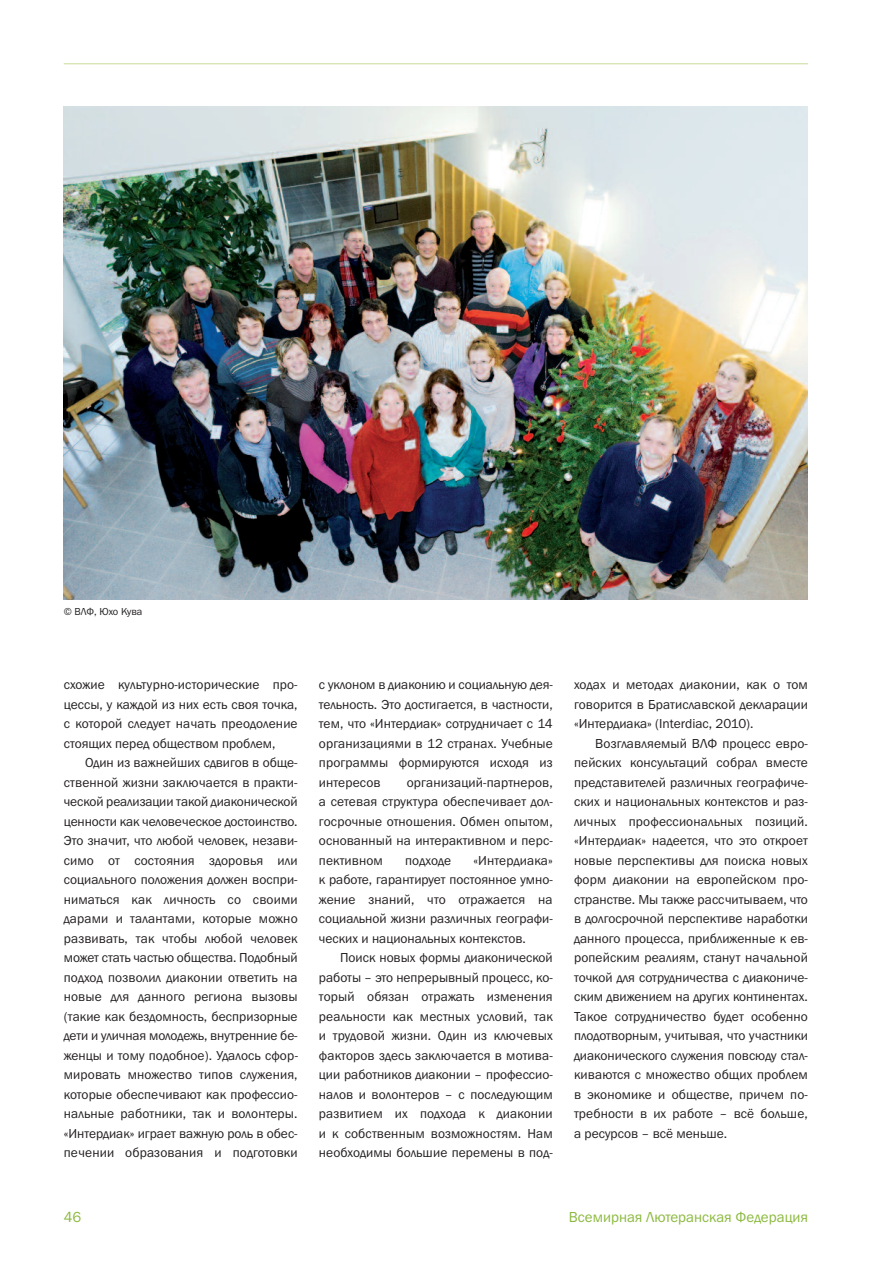
<style>
.page{position:relative;width:893px;height:1263px;background:#fff}
.page>*{position:absolute;margin:0;border:0;box-sizing:border-box;transform-origin:0 0}
.t1{font:15px "Franklin Got Itc TCY Boo";color:#8bb93e}
.t2{font:13.5px/19.5px "Franklin Got Itc TCY Boo";letter-spacing:.005em;color:#231f20;text-align:justify}
.t3{font:10.5px "Franklin Got Itc TCY Boo";color:#231f20}
</style>
<div class="page">
<hr style="left:64px;top:63px;width:744px;height:1px;background:#cbdc9e">
<img style="left:64px;top:106px;width:744px;height:494px">
<p class="t3" style="left:64px;top:605px;width:80px">© ВЛФ, Юхо Кува</p>
<p class="t2" style="left:64px;top:675px;width:235px">схожие культурно-исторические про&shy;цессы, у каждой из них есть своя точка, с которой следует начать преодоление стоящих перед обществом проблем,</p>
<p class="t2" style="left:64px;top:753px;width:236px;text-indent:21px">Один из важнейших сдвигов в обще&shy;ственной жизни заключается в практи&shy;ческой реализации такой диаконической ценности как человеческое достоинство.<br>Это значит, что любой человек, незави&shy;симо от состояния здоровья или социального положения должен воспри&shy;ниматься как личность со своими дарами и талантами, которые можно развивать, так чтобы любой человек может стать частью общества. Подобный подход позволил диаконии ответить на новые для данного региона вызовы (такие как бездомность, беспризорные дети и уличная молодежь, внутренние бе&shy;женцы и тому подобное). Удалось сфор&shy;мировать множество типов служения, которые обеспечивают как профессио&shy;нальные работники, так и волонтеры. «Интердиак» играет важную роль в обес&shy;печении образования и подготовки</p>
<p class="t2" style="left:319px;top:675px;width:235px">с уклоном в диаконию и социальную дея&shy;тельность. Это достигается, в частности, тем, что «Интердиак» сотрудничает с 14 организациями в 12 странах. Учебные программы формируются исходя из интересов</p>
<p class="t2" style="left:319px;top:772px;width:235px;text-indent:88px">организаций-партнеров, а сетевая структура обеспечивает дол&shy;госрочные отношения. Обмен опытом, основанный на интерактивном и перс&shy;пективном</p>
<p class="t2" style="left:319px;top:850px;width:235px;text-indent:155px">«Интердиака» к работе, гарантирует постоянное умно&shy;жение знаний, что отражается на социальной жизни различных географи&shy;ческих и национальных контекстов.</p>
<p class="t2" style="left:319px;top:948px;width:235px;text-indent:21px">Поиск новых формы диаконической работы – это непрерывный процесс, ко&shy;торый обязан отражать изменения реальности как местных условий, так и трудовой жизни. Один из ключевых факторов здесь заключается в мотива&shy;ции работников диаконии – профессио&shy;налов и волонтеров – с последующим развитием их подхода к диаконии и к собственным возможностям. Нам необходимы большие перемены в под-</p>
<p class="t2" style="left:405px;top:850px;width:48px">подходе</p>
<p class="t2" style="left:574px;top:675px;width:235px">ходах и методах диаконии, как о том говорится в Братиславской декларации «Интердиака» (Interdiac, 2010).</p>
<p class="t2" style="left:574px;top:733px;width:235px;text-indent:21px">Возглавляемый ВЛФ процесс евро&shy;пейских консультаций собрал вместе представителей различных географиче&shy;ских и национальных контекстов и раз&shy;личных профессиональных позиций. «Интердиак» надеется, что это откроет новые перспективы для поиска новых форм диаконии на европейском про&shy;странстве. Мы также рассчитываем, что в долгосрочной перспективе наработки данного процесса, приближенные к ев&shy;ропейским реалиям, станут начальной точкой для сотрудничества с диакониче&shy;ским движением на других континентах.<br>Такое сотрудничество будет особенно плодотворным, учитывая, что участники диаконического служения повсюду стал&shy;киваются с множество общих проблем в экономике и обществе, причем по&shy;требности в их работе – всё больше, а ресурсов – всё меньше.</p>
<p class="t1" style="left:64px;top:1208px;width:19px">46</p>
<p class="t1" style="left:569px;top:1208px;width:241px">Всемирная Лютеранская Федерация</p>
</div>
